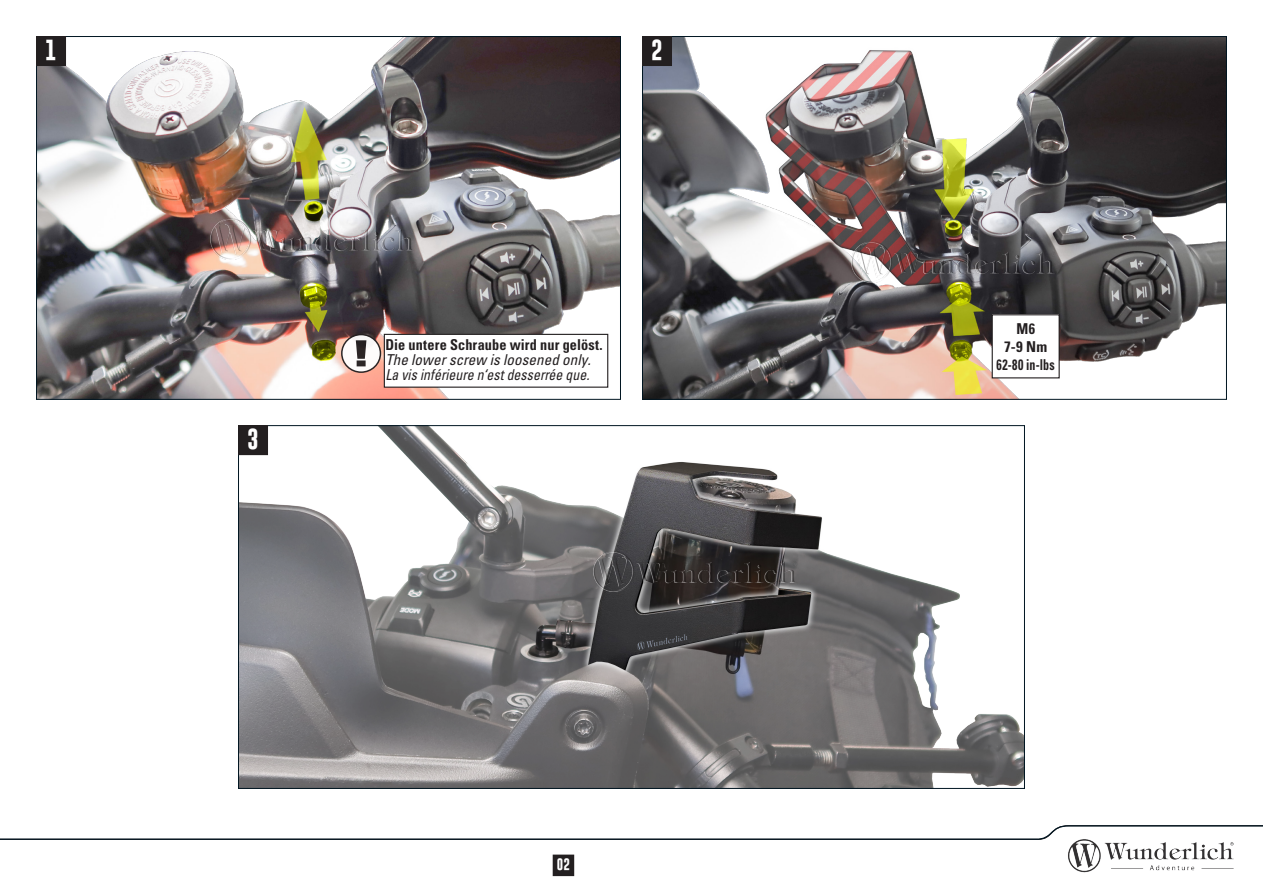
<style>
.page{position:relative;width:1263px;height:893px;background:#fff}
.page>*{position:absolute;margin:0;border:0;box-sizing:border-box;transform-origin:0 0}
.t1{font:700 21px "Gobold";color:#fff}
.t2{font:700 condensed 15px "Univers LT Std";letter-spacing:.01em;color:#231f20;scale:.95 1}
.t3{font:italic condensed 15px "Univers LT Std";letter-spacing:.005em;color:#231f20;scale:.92 1}
.t4{font:italic condensed 15px "Univers LT Std";letter-spacing:.005em;color:#231f20}
.t5{font:700 condensed 15px "Univers LT Std";letter-spacing:.01em;color:#231f20;scale:.8 1}
.t6{font:700 condensed 15px "Univers LT Std";letter-spacing:.01em;color:#231f20}
.t7{font:700 12px "Gobold";color:#fff}
</style>
<div class="page">
<img style="left:38px;top:38px;width:581px;height:360px">
<img style="left:644px;top:38px;width:581px;height:360px">
<img style="left:240px;top:427px;width:783px;height:360px">
<div style="left:342px;top:335px;width:38px;height:37px;background:#fff;border-radius:50%"></div>
<div style="left:341px;top:334px;width:40px;height:39px;border:2px solid #231f20;border-radius:50%"></div>
<svg style="left:356px;top:340px;width:10px;height:26px"></svg>
<div style="left:553px;top:855px;width:21px;height:21px;border:1px solid #231f20"></div>
<svg style="left:0;top:825px;width:1263px;height:50px"></svg>
<div style="left:1060px;top:831px;width:200px;height:57px;background:#fff"></div>
<img style="left:1068px;top:839px;width:166px;height:34px">
<div style="left:34px;top:845px;width:357px;height:37px;background:#fff"></div>
<div style="left:384px;top:334px;width:224px;height:53px;background:#fff"></div>
<div style="left:384px;top:334px;width:224px;height:54px;border:1px solid #231f20"></div>
<div style="left:992px;top:315px;width:67px;height:63px;background:#fff"></div>
<div style="left:992px;top:314px;width:68px;height:64px;border:1px solid #231f20"></div>
<div style="left:238px;top:426px;width:29px;height:29px;background:#231f20"></div>
<div style="left:238px;top:425px;width:30px;height:30px;border:1px solid #231f20"></div>
<div style="left:37px;top:37px;width:29px;height:29px;background:#231f20"></div>
<div style="left:36px;top:36px;width:30px;height:30px;border:1px solid #231f20"></div>
<div style="left:642px;top:37px;width:29px;height:29px;background:#231f20"></div>
<div style="left:642px;top:36px;width:30px;height:30px;border:1px solid #231f20"></div>
<img style="left:210px;top:219px;width:206px;height:41px">
<img style="left:851px;top:241px;width:206px;height:41px">
<img style="left:594px;top:551px;width:206px;height:41px">
<p class="t1" style="left:45px;top:36px;width:13px">1</p>
<p class="t1" style="left:651px;top:36px;width:13px">2</p>
<p class="t1" style="left:247px;top:425px;width:13px">3</p>
<p class="t2" style="left:386px;top:335px;width:230px">Die untere Schraube wird nur gelöst.</p>
<p class="t4" style="left:386px;top:350px;width:207px">The lower screw is loosened only.</p>
<p class="t3" style="left:386px;top:365px;width:223px">La vis inférieure n‘est desserrée que.</p>
<p class="t7" style="left:557px;top:857px;width:15px">02</p>
<p class="t2" style="left:1016px;top:319px;width:21px">M6</p>
<p class="t6" style="left:1004px;top:337px;width:45px">7-9 Nm</p>
<p class="t5" style="left:997px;top:355px;width:74px">62-80 in-lbs</p>
</div>
